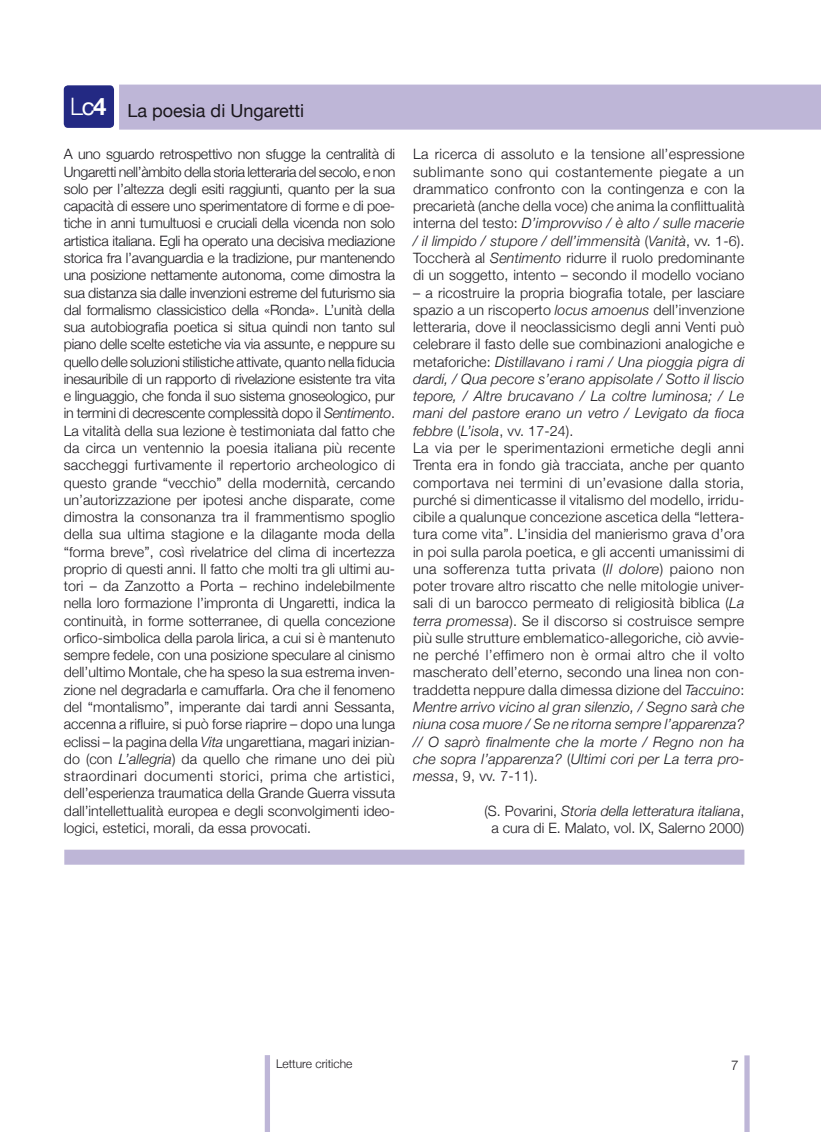
<style>
.page{position:relative;width:821px;height:1132px;background:#fff}
.page>*{position:absolute;margin:0;border:0;box-sizing:border-box;transform-origin:0 0}
.t1{font:18px "Helvetica Neue";color:#1a171c}
.t2{font:300 14.25px/17.2px "Helvetica Neue";letter-spacing:.015em;color:#1a171c;text-align:justify}
.t3{font:300 13.5px "Helvetica Neue";color:#1a171c}
.t4{font:300 12px "Helvetica Neue";color:#1a171c}
.s1{font-weight:300;font-size:24px;color:#fff}
.s2{font-size:24px;color:#fff}
.s3{font-weight:700;font-size:24px;color:#fff}
.s4{font-style:italic}
</style>
<div class="page">
<div style="left:744px;top:1054px;width:5px;height:77px;background:#beb6d7"></div>
<div style="left:265px;top:1054px;width:5px;height:77px;background:#beb6d7"></div>
<div style="left:119px;top:85px;width:702px;height:45px;background:#beb6d7"></div>
<div style="left:64px;top:85px;width:50px;height:43px;background:#232983;border-radius:4px"></div>
<div style="left:64px;top:849px;width:680px;height:15px;background:#beb6d7"></div>
<p class="t1" style="left:70px;top:100px;width:235px"><span class="s1">L</span><span class="s2">c</span><span class="s3">4</span> La poesia di Ungaretti</p>
<p class="t2" style="left:64px;top:145px;width:333px">A uno sguardo retrospettivo non sfugge la centralità di Ungaretti nell’àmbito della storia letteraria del secolo, e non solo per l’altezza degli esiti raggiunti, quanto per la sua capacità di essere uno sperimentatore di forme e di poe&shy;tiche in anni tumultuosi e cruciali della vicenda non solo artistica italiana. Egli ha operato una decisiva mediazione storica fra l’avanguardia e la tradizione, pur mantenendo una posizione nettamente autonoma, come dimostra la sua distanza sia dalle invenzioni estreme del futurismo sia dal formalismo classicistico della «Ronda». L’unità della sua autobiografia poetica si situa quindi non tanto sul piano delle scelte estetiche via via assunte, e neppure su quello delle soluzioni stilistiche attivate, quanto nella fiducia inesauribile di un rapporto di rivelazione esistente tra vita e linguaggio, che fonda il suo sistema gnoseologico, pur in termini di decrescente complessità dopo il <span class="s4">Sentimento</span>.<br>La vitalità della sua lezione è testimoniata dal fatto che da circa un ventennio la poesia italiana più recente saccheggi furtivamente il repertorio archeologico di questo grande “vecchio” della modernità, cercando un’autorizzazione per ipotesi anche disparate, come dimostra la consonanza tra il frammentismo spoglio della sua ultima stagione e la dilagante moda della “forma breve”, così rivelatrice del clima di incertezza proprio di questi anni. Il fatto che molti tra gli ultimi au&shy;tori – da Zanzotto a Porta – rechino indelebilmente nella loro formazione l’impronta di Ungaretti, indica la continuità, in forme sotterranee, di quella concezione orfico-simbolica della parola lirica, a cui si è mantenuto sempre fedele, con una posizione speculare al cinismo dell’ultimo Montale, che ha speso la sua estrema inven&shy;zione nel degradarla e camuffarla. Ora che il fenomeno del “montalismo”, imperante dai tardi anni Sessanta, accenna a rifluire, si può forse riaprire – dopo una lunga eclissi – la pagina della <span class="s4">Vita</span> ungarettiana, magari inizian&shy;do (con <span class="s4">L’allegria</span>) da quello che rimane uno dei più straordinari documenti storici, prima che artistici, dell’esperienza traumatica della Grande Guerra vissuta dall’intellettualità europea e degli sconvolgimenti ideo&shy;logici, estetici, morali, da essa provocati.</p>
<p class="t2" style="left:413px;top:145px;width:333px">La ricerca di assoluto e la tensione all’espressione sublimante sono qui costantemente piegate a un drammatico confronto con la contingenza e con la precarietà (anche della voce) che anima la conflittualità interna del testo: <span class="s4">D’improvviso / è alto / sulle macerie / il limpido / stupore / dell’immensità</span> (<span class="s4">Vanità</span>, vv. 1-6).<br>Toccherà al <span class="s4">Sentimento</span> ridurre il ruolo predominante di un soggetto, intento – secondo il modello vociano</p>
<p class="t2" style="left:413px;top:283px;width:333px;text-align:left">– a ricostruire la propria biografia totale, per lasciare spazio a un riscoperto <span class="s4">locus amoenus</span> dell’invenzione letteraria, dove il neoclassicismo degli anni Venti può celebrare il fasto delle sue combinazioni analogiche e metaforiche: <span class="s4">Distillavano i rami / Una pioggia pigra di dardi, / Qua pecore s’erano appisolate / Sotto il liscio tepore, / Altre brucavano / La coltre luminosa; / Le mani del pastore erano un vetro / Levigato da fioca febbre</span> (<span class="s4">L’isola</span>, vv. 17-24).<br>La via per le sperimentazioni ermetiche degli anni Trenta era in fondo già tracciata, anche per quanto comportava nei termini di un’evasione dalla storia, purché si dimenticasse il vitalismo del modello, irridu&shy;cibile a qualunque concezione ascetica della “lettera&shy;tura come vita”. L’insidia del manierismo grava d’ora in poi sulla parola poetica, e gli accenti umanissimi di una sofferenza tutta privata (<span class="s4">Il dolore</span>) paiono non poter trovare altro riscatto che nelle mitologie univer&shy;sali di un barocco permeato di religiosità biblica (<span class="s4">La terra promessa</span>). Se il discorso si costruisce sempre più sulle strutture emblematico-allegoriche, ciò avvie&shy;ne perché l’effimero non è ormai altro che il volto mascherato dell’eterno, secondo una linea non con&shy;traddetta neppure dalla dimessa dizione del <span class="s4">Taccuino</span>:<br><span class="s4">Mentre arrivo vicino al gran silenzio, / Segno sarà che niuna cosa muore / Se ne ritorna sempre l’apparenza? // O saprò finalmente che la morte / Regno non ha che sopra l’apparenza?</span> (<span class="s4">Ultimi cori per La terra pro&shy;messa</span>, 9, vv. 7-11).</p>
<p class="t2" style="left:484px;top:801px;width:261px;text-align:center">(S. Povarini, <span class="s4">Storia della letteratura italiana</span>, a cura di E. Malato, vol. IX, Salerno 2000)</p>
<p class="t4" style="left:276px;top:1056px;width:78px">Letture critiche</p>
<p class="t3" style="left:731px;top:1056px;width:9px">7</p>
</div>
